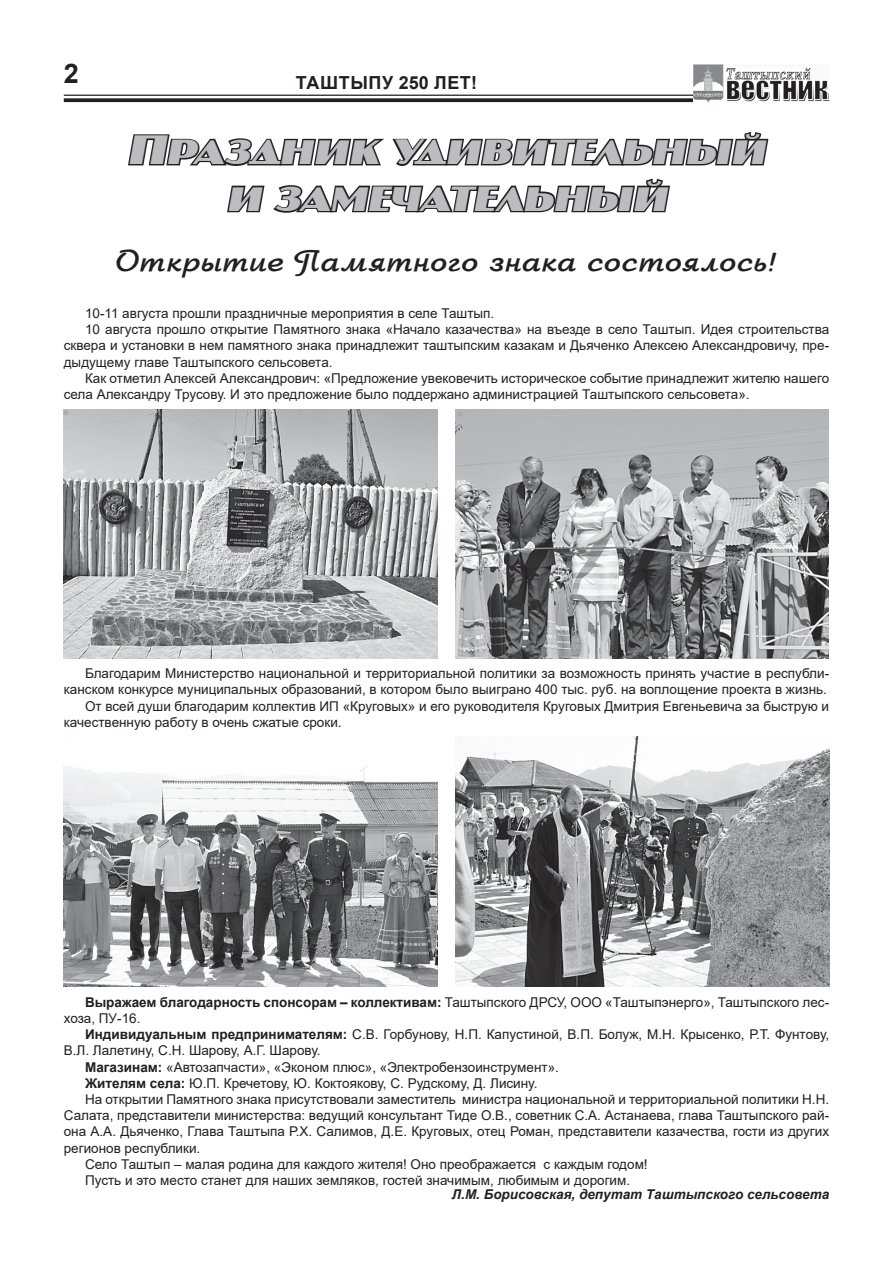
<style>
.page{position:relative;width:893px;height:1263px;background:#fff}
.page>*{position:absolute;margin:0;border:0;box-sizing:border-box;transform-origin:0 0}
.t1{font:italic 700 39px/46.8px "a Jasper Caps";color:#bcbdc0;text-align:center;scale:1.25 1}
.t2{font:700 30px "Arbat Di";letter-spacing:.015em;color:#231f20}
.t3{font:700 27px "Arial";color:#231f20}
.t4{font:700 18px "Arial";letter-spacing:.035em;color:#231f20}
.t5{font:13.5px/16.2px "Arial";color:#231f20}
.t6{font:italic 700 13.5px "Arial";color:#231f20}
.s1{font-weight:700}
</style>
<div class="page">
<hr style="left:64px;top:95px;width:765px;height:1px;background:#231f20">
<svg style="left:64px;top:98px;width:630px;height:4px;background:#363233"></svg>
<img style="left:694px;top:65px;width:135px;height:37px">
<svg style="left:128px;top:132px;width:641px;height:34px"></svg>
<svg style="left:227px;top:178px;width:443px;height:35px"></svg>
<img style="left:64px;top:409px;width:374px;height:249px">
<img style="left:455px;top:409px;width:374px;height:249px">
<img style="left:64px;top:766px;width:374px;height:221px">
<img style="left:455px;top:737px;width:374px;height:250px">
<h3 class="t3" style="left:64px;top:55px;width:17px">2</h3>
<h3 class="t4" style="left:296px;top:70px;width:183px">Таштыпу 250 лет!</h3>
<h1 class="t1" style="left:127px;top:126px;width:519px">Праздник удивительный и замечательный</h1>
<h2 class="t2" style="left:115px;top:244px;width:664px">Открытие Памятного знака состоялось!</h2>
<p class="t5" style="left:85px;top:305px;width:411px">10-11 августа прошли праздничные мероприятия в селе Таштып.</p>
<p class="t5" style="left:85px;top:321px;width:746px">10 августа прошло открытие Памятного знака «Начало казачества» на въезде в село Таштып. Идея строительства</p>
<p class="t5" style="left:64px;top:337px;width:767px">сквера и установки в нем памятного знака принадлежит таштыпским казакам и Дьяченко Алексею Александровичу, пре-</p>
<p class="t5" style="left:64px;top:354px;width:270px">дыдущему главе Таштыпского сельсовета.</p>
<p class="t5" style="left:85px;top:370px;width:746px">Как отметил Алексей Александрович: «Предложение увековечить историческое событие принадлежит жителю нашего</p>
<p class="t5" style="left:64px;top:386px;width:687px">села Александру Трусову. И это предложение было поддержано администрацией Таштыпского сельсовета».</p>
<p class="t5" style="left:85px;top:665px;width:746px">Благодарим Министерство национальной и территориальной политики за возможность принять участие в республи-</p>
<p class="t5" style="left:64px;top:681px;width:765px">канском конкурсе муниципальных образований, в котором было выиграно 400 тыс. руб. на воплощение проекта в жизнь.</p>
<p class="t5" style="left:85px;top:698px;width:746px">От всей души благодарим коллектив ИП «Круговых» и его руководителя Круговых Дмитрия Евгеньевича за быструю и</p>
<p class="t5" style="left:64px;top:714px;width:279px">качественную работу в очень сжатые сроки.</p>
<p class="t5" style="left:64px;top:994px;width:767px;text-indent:21px"><span class="s1">Выражаем благодарность спонсорам – коллективам:</span> Таштыпского ДРСУ, ООО «Таштыпэнерго», Таштыпского лес&shy;хоза, ПУ-16.</p>
<p class="t5" style="left:85px;top:1026px;width:746px"><span class="s1">Индивидуальным предпринимателям:</span> С.В. Горбунову, Н.П. Капустиной, В.П. Болуж, М.Н. Крысенко, Р.Т. Фунтову,</p>
<p class="t5" style="left:64px;top:1042px;width:258px">В.Л. Лалетину, С.Н. Шарову, А.Г. Шарову.</p>
<p class="t5" style="left:85px;top:1058px;width:475px"><span class="s1">Магазинам:</span> «Автозапчасти», «Эконом плюс», «Электробензоинструмент».</p>
<p class="t5" style="left:85px;top:1075px;width:454px"><span class="s1">Жителям села:</span> Ю.П. Кречетову, Ю. Коктоякову, С. Рудскому, Д. Лисину.</p>
<p class="t5" style="left:85px;top:1091px;width:746px">На открытии Памятного знака присутствовали заместитель министра национальной и территориальной политики Н.Н.</p>
<p class="t5" style="left:64px;top:1107px;width:767px">Салата, представители министерства: ведущий консультант Тиде О.В., советник С.А. Астанаева, глава Таштыпского рай-</p>
<p class="t5" style="left:64px;top:1123px;width:767px">она А.А. Дьяченко, Глава Таштыпа Р.Х. Салимов, Д.Е. Круговых, отец Роман, представители казачества, гости из других</p>
<p class="t5" style="left:64px;top:1139px;width:138px">регионов республики.</p>
<p class="t5" style="left:85px;top:1156px;width:564px">Село Таштып – малая родина для каждого жителя! Оно преображается с каждым годом!</p>
<p class="t5" style="left:85px;top:1172px;width:547px">Пусть и это место станет для наших земляков, гостей значимым, любимым и дорогим.</p>
<p class="t6" style="left:452px;top:1185px;width:379px">Л.М. Борисовская, депутат Таштыпского сельсовета</p>
</div>
